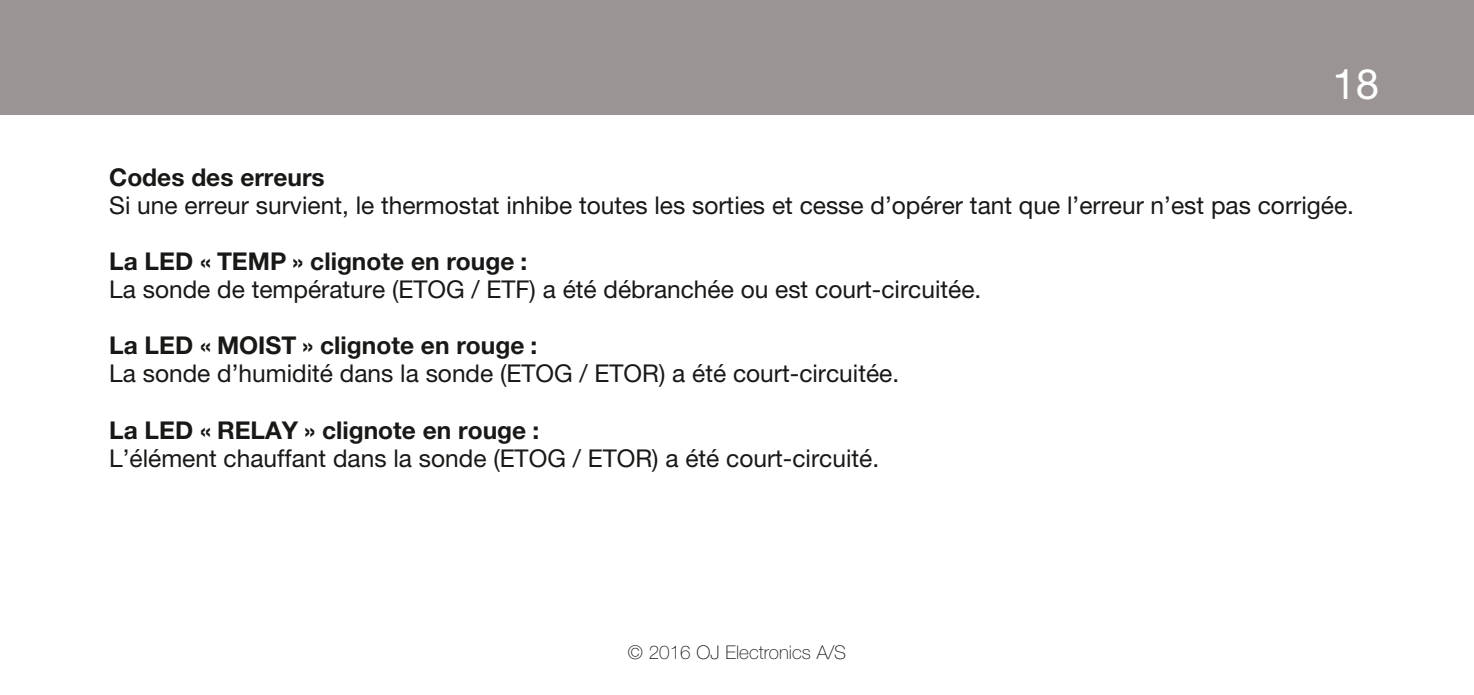
<style>
.page{position:relative;width:1474px;height:695px;background:#fff}
.page>*{position:absolute;margin:0;border:0;box-sizing:border-box;transform-origin:0 0}
.t1{font:42px "Helvetica Neue LTW1 G";color:#fff}
.t2{font:24.5px "Helvetica Neue LTW1 G";color:#181816}
.t3{font:700 24.5px "Helvetica Neue LTW1 G";color:#181816}
.t4{font:100 18.9px "Helvetica Neue LTW1 G";color:#181816}
</style>
<div class="page">
<div style="left:0;top:0;width:1473px;height:114px;background:#9a9494"></div>
<h1 class="t1" style="left:1332px;top:58px;width:48px">18</h1>
<p class="t3" style="left:109px;top:162px;width:217px">Codes des erreurs</p>
<p class="t2" style="left:109px;top:190px;width:1246px">Si une erreur survient, le thermostat inhibe toutes les sorties et cesse d’opérer tant que l’erreur n’est pas corrigée.</p>
<p class="t3" style="left:109px;top:246px;width:420px">La LED « TEMP » clignote en rouge :</p>
<p class="t2" style="left:109px;top:274px;width:873px">La sonde de température (ETOG / ETF) a été débranchée ou est court-circuitée.</p>
<p class="t3" style="left:109px;top:330px;width:430px">La LED « MOIST » clignote en rouge :</p>
<p class="t2" style="left:109px;top:358px;width:791px">La sonde d’humidité dans la sonde (ETOG / ETOR) a été court-circuitée.</p>
<p class="t3" style="left:109px;top:414px;width:431px">La LED « RELAY » clignote en rouge :</p>
<p class="t2" style="left:109px;top:442px;width:771px">L’élément chauffant dans la sonde (ETOG / ETOR) a été court-circuité.</p>
<p class="t4" style="left:627px;top:640px;width:220px">© 2016 OJ Electronics A/S</p>
</div>
